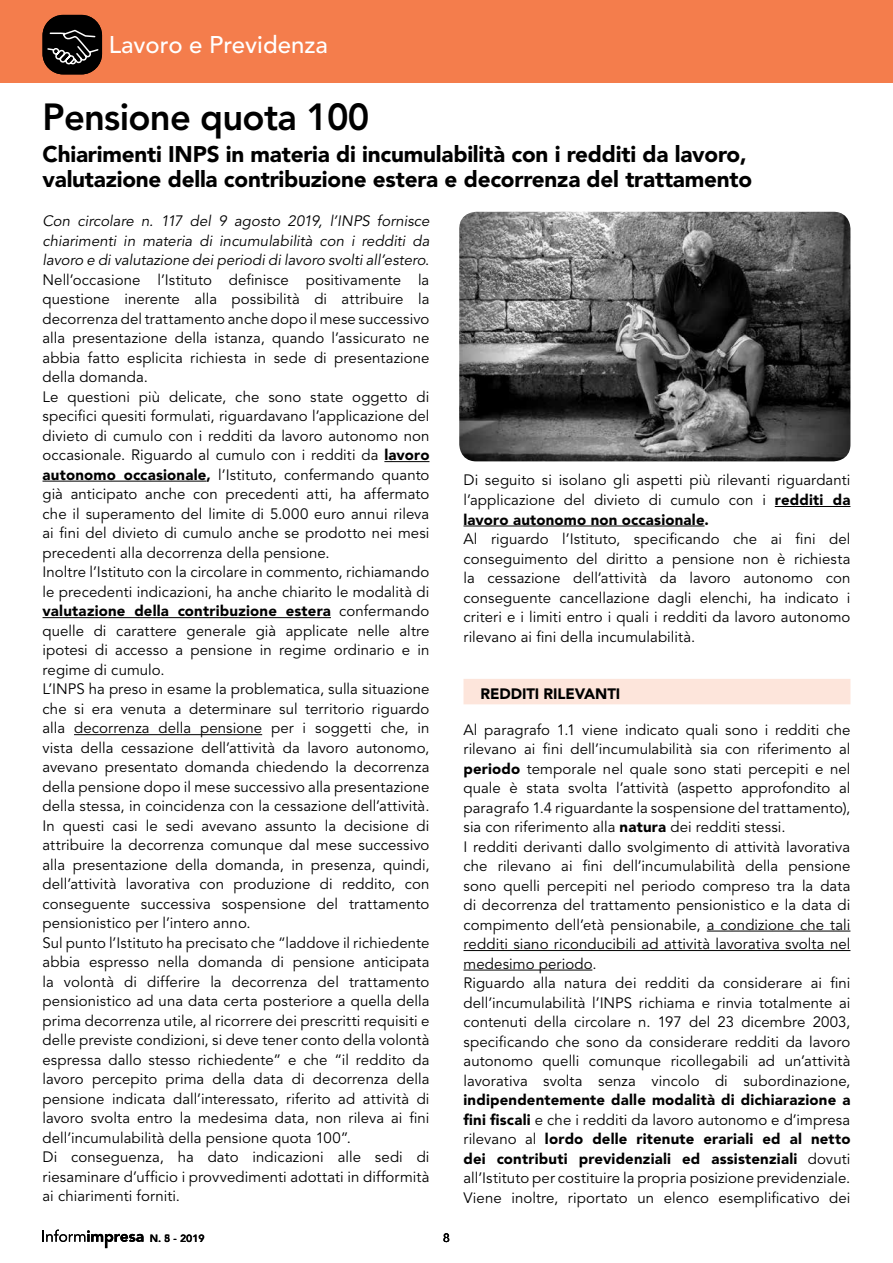
<style>
.page{position:relative;width:893px;height:1263px;background:#fff}
.page>*{position:absolute;margin:0;border:0;box-sizing:border-box;transform-origin:0 0}
.t1{font:800 37.5px "Avenir LT Std";letter-spacing:-.02em;color:#000}
.t2{font:500 24px "Avenir LT Std";color:#fff}
.t3{font:900 22.5px/25.5px "Avenir LT Std";letter-spacing:-.01em;color:#000}
.t4{font:15px/19.5px "Avenir LT Std";letter-spacing:.005em;color:#000;text-align:justify}
.t5{font:900 15px "Avenir LT Std";letter-spacing:-.005em;color:#000}
.t6{font:12px "Avenir LT Std";color:#000}
.t7{font:800 10.5px "Avenir LT Std";color:#000}
.s1{font-style:italic}
.s2{font-weight:900}
</style>
<div class="page">
<div style="left:0;top:0;width:893px;height:83px;background:#f47d4c"></div>
<div style="left:43px;top:15px;width:59px;height:59px;background:#000;border-radius:21px"></div>
<svg style="left:46px;top:29px;width:53px;height:37px"></svg>
<svg style="left:43px;top:1229px;width:101px;height:19px"></svg>
<hr style="left:384px;top:461px;width:45px;height:1px;background:#000">
<hr style="left:43px;top:481px;width:163px;height:1px;background:#000">
<hr style="left:43px;top:617px;width:288px;height:1px;background:#000">
<hr style="left:74px;top:734px;width:188px;height:1px;background:#000">
<hr style="left:775px;top:506px;width:75px;height:1px;background:#000">
<hr style="left:463px;top:526px;width:241px;height:1px;background:#000">
<div style="left:463px;top:679px;width:387px;height:25px;background:#fde5db"></div>
<hr style="left:707px;top:931px;width:143px;height:1px;background:#000">
<hr style="left:463px;top:950px;width:387px;height:1px;background:#000">
<hr style="left:463px;top:970px;width:129px;height:1px;background:#000">
<img style="left:459px;top:212px;width:391px;height:249px">
<h2 class="t2" style="left:109px;top:31px;width:221px">Lavoro e Previdenza</h2>
<h1 class="t1" style="left:43px;top:95px;width:328px">Pensione quota 100</h1>
<h3 class="t3" style="left:43px;top:141px;width:711px">Chiarimenti INPS in materia di incumulabilità con i redditi da lavoro, valutazione della contribuzione estera e decorrenza del trattamento</h3>
<p class="t4" style="left:43px;top:212px;width:388px;text-align:left"><span class="s1">Con circolare n. 117 del 9 agosto 2019, l’INPS fornisce chiarimenti in materia di incumulabilità con i redditi da lavoro e di valutazione dei periodi di lavoro svolti all’estero</span>.<br>Nell’occasione l’Istituto definisce positivamente la questione inerente alla possibilità di attribuire la decorrenza del trattamento anche dopo il mese successivo alla presentazione della istanza, quando l’assicurato ne abbia fatto esplicita richiesta in sede di presentazione della domanda.<br>Le questioni più delicate, che sono state oggetto di specifici quesiti formulati, riguardavano l’applicazione del divieto di cumulo con i redditi da lavoro autonomo non occasionale. Riguardo al cumulo con i redditi da <span class="s2">lavoro autonomo occasionale,</span> l’Istituto, confermando quanto già anticipato anche con precedenti atti, ha affermato che il superamento del limite di 5.000 euro annui rileva ai fini del divieto di cumulo anche se prodotto nei mesi precedenti alla decorrenza della pensione.<br>Inoltre l’Istituto con la circolare in commento, richiamando le precedenti indicazioni, ha anche chiarito le modalità di <span class="s2">valutazione della contribuzione estera</span> confermando quelle di carattere generale già applicate nelle altre ipotesi di accesso a pensione in regime ordinario e in regime di cumulo.<br>L’INPS ha preso in esame la problematica, sulla situazione che si era venuta a determinare sul territorio riguardo alla decorrenza della pensione per i soggetti che, in vista della cessazione dell’attività da lavoro autonomo, avevano presentato domanda chiedendo la decorrenza della pensione dopo il mese successivo alla presentazione della stessa, in coincidenza con la cessazione dell’attività.<br>In questi casi le sedi avevano assunto la decisione di attribuire la decorrenza comunque dal mese successivo alla presentazione della domanda, in presenza, quindi, dell’attività lavorativa con produzione di reddito, con conseguente successiva sospensione del trattamento pensionistico per l’intero anno.<br>Sul punto l’Istituto ha precisato che “laddove il richiedente abbia espresso nella domanda di pensione anticipata la volontà di differire la decorrenza del trattamento pensionistico ad una data certa posteriore a quella della prima decorrenza utile, al ricorrere dei prescritti requisiti e delle previste condizioni, si deve tener conto della volontà espressa dallo stesso richiedente” e che “il reddito da lavoro percepito prima della data di decorrenza della pensione indicata dall’interessato, riferito ad attività di lavoro svolta entro la medesima data, non rileva ai fini dell’incumulabilità della pensione quota 100”.<br>Di conseguenza, ha dato indicazioni alle sedi di riesaminare d’ufficio i provvedimenti adottati in difformità ai chiarimenti forniti.</p>
<p class="t7" style="left:150px;top:1232px;width:57px">N. 5 - 2019</p>
<p class="t6" style="left:443px;top:1231px;width:8px">8</p>
<p class="t7" style="left:164px;top:1232px;width:8px">8</p>
<p class="t4" style="left:463px;top:471px;width:388px">Di seguito si isolano gli aspetti più rilevanti riguardanti l’applicazione del divieto di cumulo con i <span class="s2">redditi da lavoro autonomo non occasionale.</span></p>
<p class="t4" style="left:463px;top:529px;width:388px">Al riguardo l’Istituto, specificando che ai fini del conseguimento del diritto a pensione non è richiesta la cessazione dell’attività da lavoro autonomo con conseguente cancellazione dagli elenchi, ha indicato i criteri e i limiti entro i quali i redditi da lavoro autonomo rilevano ai fini della incumulabilità.</p>
<p class="t5" style="left:480px;top:684px;width:141px">REDDITI RILEVANTI</p>
<p class="t4" style="left:463px;top:720px;width:388px;text-align:left">Al paragrafo 1.1 viene indicato quali sono i redditi che rilevano ai fini dell’incumulabilità sia con riferimento al <span class="s2">periodo</span> temporale nel quale sono stati percepiti e nel quale è stata svolta l’attività (aspetto approfondito al paragrafo 1.4 riguardante la sospensione del trattamento), sia con riferimento alla <span class="s2">natura</span> dei redditi stessi.<br>I redditi derivanti dallo svolgimento di attività lavorativa che rilevano ai fini dell’incumulabilità della pensione sono quelli percepiti nel periodo compreso tra la data di decorrenza del trattamento pensionistico e la data di compimento dell’età pensionabile, a condizione che tali redditi siano riconducibili ad attività lavorativa svolta nel medesimo periodo.<br>Riguardo alla natura dei redditi da considerare ai fini dell’incumulabilità l’INPS richiama e rinvia totalmente ai contenuti della circolare n. 197 del 23 dicembre 2003, specificando che sono da considerare redditi da lavoro autonomo quelli comunque ricollegabili ad un’attività lavorativa svolta senza vincolo di subordinazione,</p>
<p class="t4" style="left:463px;top:1090px;width:388px"><span class="s2">indipendentemente dalle modalità di dichiarazione a fini fiscali</span> e che i redditi da lavoro autonomo e d’impresa rilevano al <span class="s2">lordo delle ritenute erariali ed al netto dei contributi previdenziali ed assistenziali</span> dovuti all’Istituto per costituire la propria posizione previdenziale.<br>Viene inoltre, riportato un elenco esemplificativo dei</p>
</div>
